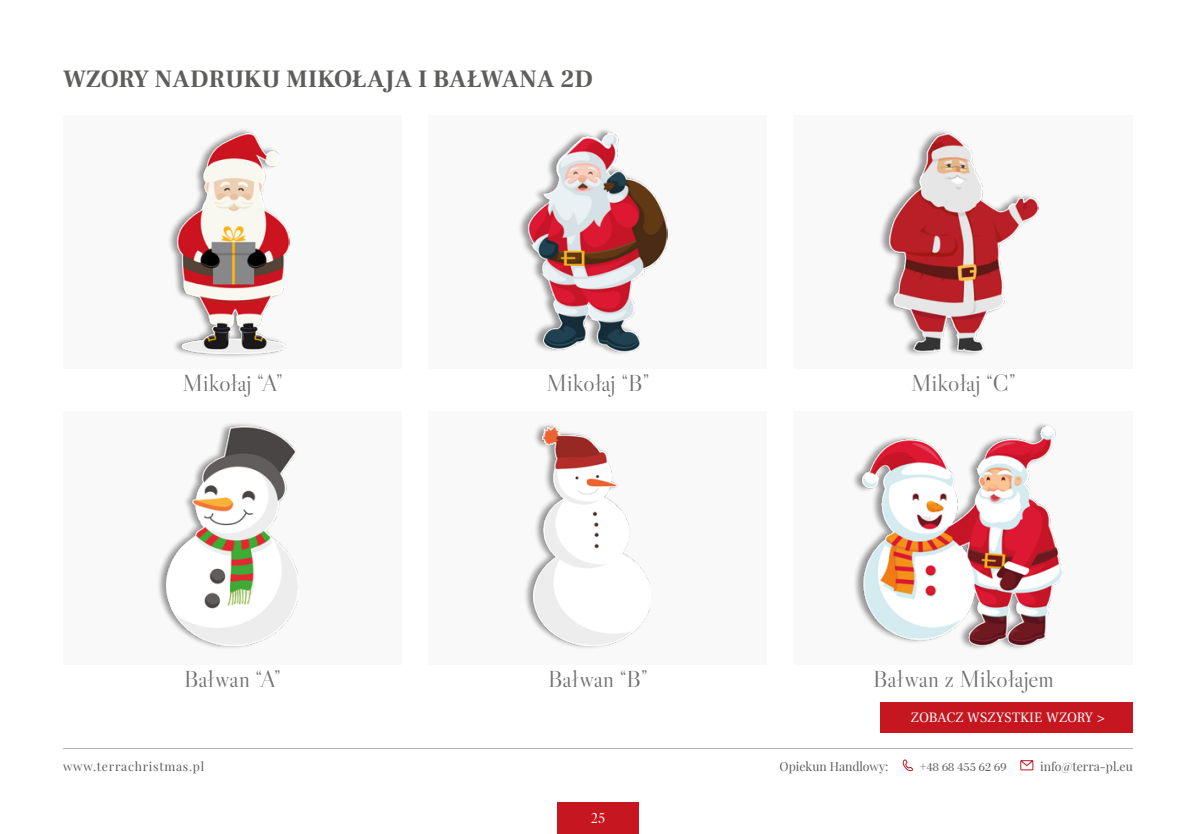
<style>
.page{position:relative;width:1196px;height:834px;background:#fff}
.page>*{position:absolute;margin:0;border:0;box-sizing:border-box;transform-origin:0 0}
.t1{font:700 24.5px "Frank Ruhl Libre";letter-spacing:.01em;color:#5d5d5c}
.t2{font:23.45px "Libre Caslon Display";letter-spacing:.005em;color:#707070}
.t3{font:14px "Frank Ruhl Libre";letter-spacing:.01em;color:#fff}
.t4{font:14px "Libre Caslon Display";color:#fff}
.t5{font:12.25px "Playfair Display";color:#5d5d5c}
.t6{font:12.25px "Playfair Display";letter-spacing:.06em;color:#5d5d5c}
.t7{font:12.25px "Bodoni BT";color:#5d5d5c}
.s1{font-family:"Playfair Display"}
</style>
<div class="page">
<div style="left:557px;top:802px;width:81px;height:31px;background:#c61620"></div>
<svg style="left:1020px;top:760px;width:13px;height:10px"></svg>
<svg style="left:902px;top:759px;width:11px;height:12px"></svg>
<hr style="left:63px;top:748px;width:1069px;height:1px;background:#b3b2b2">
<div style="left:880px;top:702px;width:253px;height:30px;background:#c61620"></div>
<div style="left:63px;top:115px;width:339px;height:253px;background:#faf9f9"></div>
<div style="left:167px;top:128px;width:123px;height:230px;background:#000;opacity:.39"></div>
<img style="left:177px;top:133px;width:113px;height:220px">
<div style="left:63px;top:411px;width:339px;height:253px;background:#faf9f9"></div>
<div style="left:156px;top:421px;width:143px;height:229px;background:#000;opacity:.39"></div>
<img style="left:166px;top:427px;width:132px;height:218px">
<div style="left:428px;top:115px;width:339px;height:253px;background:#faf9f9"></div>
<div style="left:518px;top:126px;width:149px;height:230px;background:#000;opacity:.39"></div>
<img style="left:528px;top:132px;width:139px;height:219px">
<div style="left:794px;top:411px;width:338px;height:253px;background:#faf9f9"></div>
<div style="left:851px;top:421px;width:211px;height:229px;background:#000;opacity:.39"></div>
<img style="left:862px;top:427px;width:200px;height:218px">
<div style="left:428px;top:411px;width:339px;height:253px;background:#faf9f9"></div>
<div style="left:523px;top:422px;width:128px;height:228px;background:#000;opacity:.39"></div>
<img style="left:533px;top:427px;width:117px;height:218px">
<div style="left:794px;top:115px;width:338px;height:253px;background:#faf9f9"></div>
<div style="left:879px;top:128px;width:160px;height:228px;background:#000;opacity:.39"></div>
<img style="left:889px;top:133px;width:150px;height:219px">
<p class="t1" style="left:63px;top:63px;width:531px">WZORY NADRUKU MIKOŁAJA I BAŁWANA 2D</p>
<p class="t2" style="left:182px;top:368px;width:102px">Mikołaj “A”</p>
<p class="t2" style="left:546px;top:368px;width:104px">Mikołaj “B”</p>
<p class="t2" style="left:911px;top:368px;width:106px">Mikołaj “C”</p>
<p class="t2" style="left:184px;top:664px;width:98px">Bałwan “A”</p>
<p class="t2" style="left:548px;top:664px;width:101px">Bałwan “B”</p>
<p class="t2" style="left:873px;top:664px;width:182px">Bałwan z Mikołajem</p>
<p class="t3" style="left:910px;top:708px;width:196px">ZOBACZ WSZYSTKIE WZORY &gt;</p>
<p class="t6" style="left:63px;top:756px;width:143px">www.terrachristmas.pl</p>
<p class="t5" style="left:779px;top:756px;width:110px">Opiekun Handlowy:</p>
<p class="t7" style="left:919px;top:759px;width:88px"><span class="s1">+</span>48 68 455 62 69</p>
<p class="t5" style="left:1040px;top:756px;width:94px">info@terra-pl.eu</p>
<p class="t4" style="left:591px;top:809px;width:16px">25</p>
</div>
